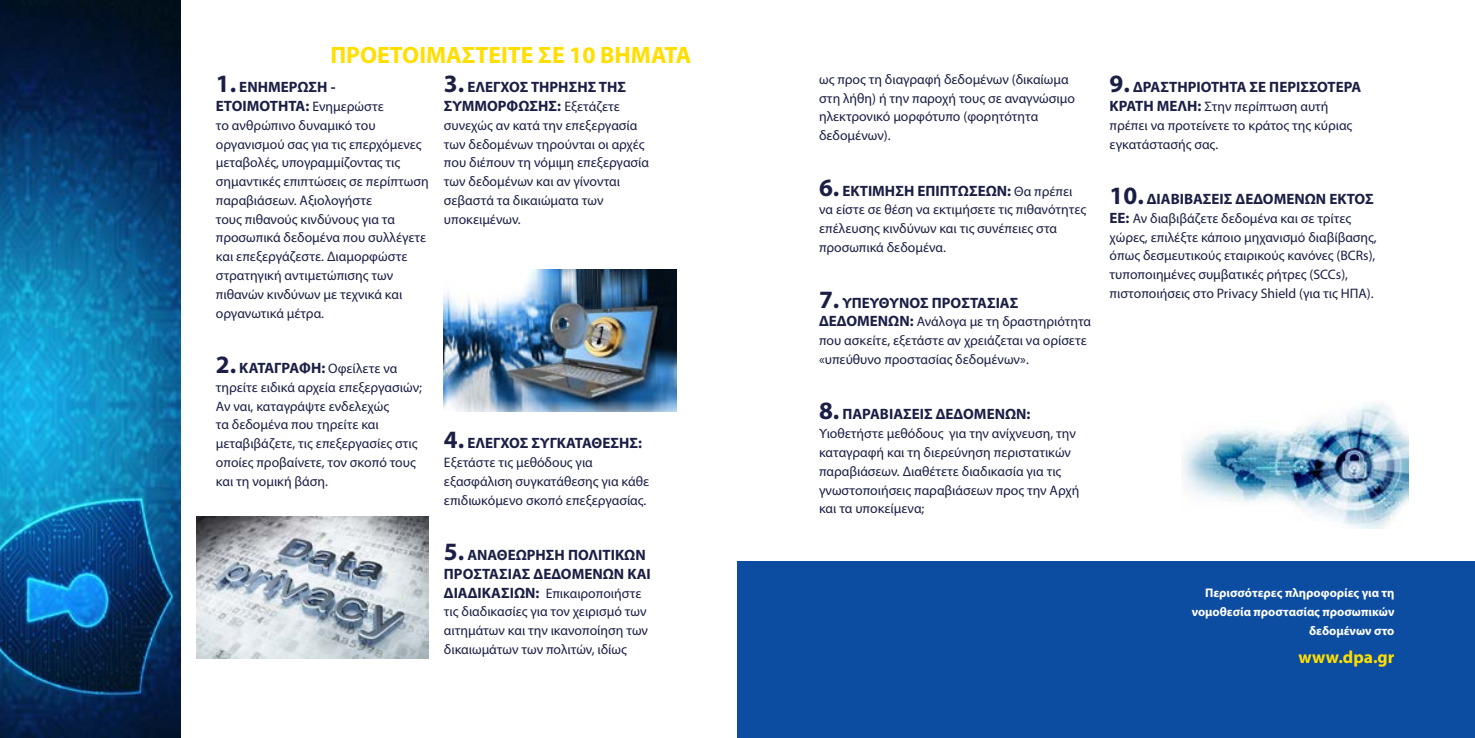
<style>
.page{position:relative;width:1475px;height:738px;background:#fff}
.page>*{position:absolute;margin:0;border:0;box-sizing:border-box;transform-origin:0 0}
.t1{font:700 23.75px "Myriad Pro";color:#ffde00}
.t2{font:700 17.5px "Myriad Pro";color:#ffde00}
.t3{font:700 15px/18.8px "Myriad Pro";color:#1b1f45}
.t4{font:13.75px/18.8px "Myriad Pro";color:#1b1f45}
.t5{font:700 12.5px/18.8px "Myriad Pro";color:#fff;text-align:right}
.s1{font-size:25px}
.s2{font-weight:400;font-size:13.75px}
.s3{font-weight:700;font-size:15px}
</style>
<div class="page">
<div style="left:737px;top:369px;width:737px;height:368px;background:#0c4da2"></div>
<img style="left:0;top:0;width:180px;height:737px">
<img style="left:196px;top:516px;width:233px;height:142px">
<img style="left:444px;top:269px;width:232px;height:142px">
<div style="left:737px;top:45px;width:737px;height:515px;background:#fff"></div>
<img style="left:1181px;top:404px;width:226px;height:124px">
<h1 class="t1" style="left:330px;top:39px;width:362px">ΠΡΟΕΤΟΙΜΑΣΤΕΙΤΕ ΣΕ 10 ΒΗΜΑΤΑ</h1>
<p class="t3" style="left:216px;top:77px;width:169px"><span class="s1">1.</span> ΕΝΗΜΕΡΩΣΗ -<br>ΕΤΟΙΜΟΤΗΤΑ: <span class="s2">Ενημερώστε</span></p>
<p class="t4" style="left:216px;top:115px;width:214px">το ανθρώπινο δυναμικό του οργανισμού σας για τις επερχόμενες μεταβολές, υπογραμμίζοντας τις σημαντικές επιπτώσεις σε περίπτωση παραβιάσεων. Αξιολογήστε<br>τους πιθανούς κινδύνους για τα προσωπικά δεδομένα που συλλέγετε και επεξεργάζεστε. Διαμορφώστε στρατηγική αντιμετώπισης των πιθανών κινδύνων με τεχνικά και οργανωτικά μέτρα.</p>
<p class="t3" style="left:216px;top:358px;width:183px"><span class="s1">2.</span> ΚΑΤΑΓΡΑΦΗ: <span class="s2">Οφείλετε να</span></p>
<p class="t4" style="left:216px;top:377px;width:207px">τηρείτε ειδικά αρχεία επεξεργασιών;<br>Αν ναι, καταγράψτε ενδελεχώς<br>τα δεδομένα που τηρείτε και μεταβιβάζετε, τις επεξεργασίες στις οποίες προβαίνετε, τον σκοπό τους και τη νομική βάση.</p>
<p class="t3" style="left:444px;top:77px;width:183px"><span class="s1">3.</span> ΕΛΕΓΧΟΣ ΤΗΡΗΣΗΣ ΤΗΣ<br>ΣΥΜΜΟΡΦΩΣΗΣ: <span class="s2">Εξετάζετε</span></p>
<p class="t4" style="left:444px;top:115px;width:207px">συνεχώς αν κατά την επεξεργασία των δεδομένων τηρούνται οι αρχές που διέπουν τη νόμιμη επεξεργασία των δεδομένων και αν γίνονται σεβαστά τα δικαιώματα των υποκειμένων.</p>
<p class="t3" style="left:444px;top:433px;width:199px"><span class="s1">4.</span> ΕΛΕΓΧΟΣ ΣΥΓΚΑΤΑΘΕΣΗΣ:</p>
<p class="t4" style="left:444px;top:452px;width:207px">Εξετάστε τις μεθόδους για εξασφάλιση συγκατάθεσης για κάθε επιδιωκόμενο σκοπό επεξεργασίας.</p>
<p class="t3" style="left:444px;top:544px;width:208px"><span class="s1">5.</span> ΑΝΑΘΕΩΡΗΣΗ ΠΟΛΙΤΙΚΩΝ<br>ΠΡΟΣΤΑΣΙΑΣ ΔΕΔΟΜΕΝΩΝ ΚΑΙ</p>
<p class="t4" style="left:444px;top:583px;width:205px"><span class="s3">ΔΙΑΔΙΚΑΣΙΩΝ:</span> Επικαιροποιήστε τις διαδικασίες για τον χειρισμό των αιτημάτων και την ικανοποίηση των δικαιωμάτων των πολιτών, ιδίως</p>
<p class="t4" style="left:819px;top:69px;width:257px">ως προς τη διαγραφή δεδομένων (δικαίωμα στη λήθη) ή την παροχή τους σε αναγνώσιμο ηλεκτρονικό μορφότυπο (φορητότητα δεδομένων).</p>
<p class="t3" style="left:819px;top:180px;width:255px"><span class="s1">6.</span> ΕΚΤΙΜΗΣΗ ΕΠΙΠΤΩΣΕΩΝ: <span class="s2">Θα πρέπει</span></p>
<p class="t4" style="left:819px;top:200px;width:269px">να είστε σε θέση να εκτιμήσετε τις πιθανότητες επέλευσης κινδύνων και τις συνέπειες στα προσωπικά δεδομένα.</p>
<p class="t3" style="left:819px;top:292px;width:201px"><span class="s1">7.</span> ΥΠΕΥΘΥΝΟΣ ΠΡΟΣΤΑΣΙΑΣ</p>
<p class="t4" style="left:819px;top:312px;width:273px"><span class="s3">ΔΕΔΟΜΕΝΩΝ:</span> Ανάλογα με τη δραστηριότητα που ασκείτε, εξετάστε αν χρειάζεται να ορίσετε «υπεύθυνο προστασίας δεδοµένων».</p>
<p class="t3" style="left:819px;top:404px;width:213px"><span class="s1">8.</span> ΠΑΡΑΒΙΑΣΕΙΣ ΔΕΔΟΜΕΝΩΝ:</p>
<p class="t4" style="left:819px;top:423px;width:262px">Υιοθετήστε μεθόδους για την ανίχνευση, την καταγραφή και τη διερεύνηση περιστατικών παραβιάσεων. Διαθέτετε διαδικασία για τις γνωστοποιήσεις παραβιάσεων προς την Αρχή και τα υποκείμενα;</p>
<p class="t3" style="left:1109px;top:77px;width:253px"><span class="s1">9.</span> ΔΡΑΣΤΗΡΙΟΤΗTΑ ΣΕ ΠΕΡΙΣΣΟΤΕΡΑ</p>
<p class="t4" style="left:1109px;top:97px;width:244px"><span class="s3">ΚΡΑΤΗ ΜΕΛΗ:</span> Στην περίπτωση αυτή πρέπει να προτείνετε το κράτος της κύριας εγκατάστασής σας.</p>
<p class="t3" style="left:1109px;top:189px;width:266px"><span class="s1">10.</span> ΔΙΑΒΙΒΑΣΕΙΣ ΔΕΔΟΜΕΝΩΝ ΕΚΤΟΣ</p>
<p class="t4" style="left:1109px;top:208px;width:269px"><span class="s3">ΕΕ:</span> Αν διαβιβάζετε δεδομένα και σε τρίτες χώρες, επιλέξτε κάποιο μηχανισμό διαβίβασης, όπως δεσμευτικούς εταιρικούς κανόνες (BCRs), τυποποιημένες συμβατικές ρήτρες (SCCs), πιστοποιήσεις στο Privacy Shield (για τις ΗΠΑ).</p>
<p class="t5" style="left:1191px;top:582px;width:204px">Περισσότερες πληροφορίες για τη νομοθεσία προστασίας προσωπικών δεδομένων στο</p>
<p class="t2" style="left:1298px;top:644px;width:97px">www.dpa.gr</p>
</div>
